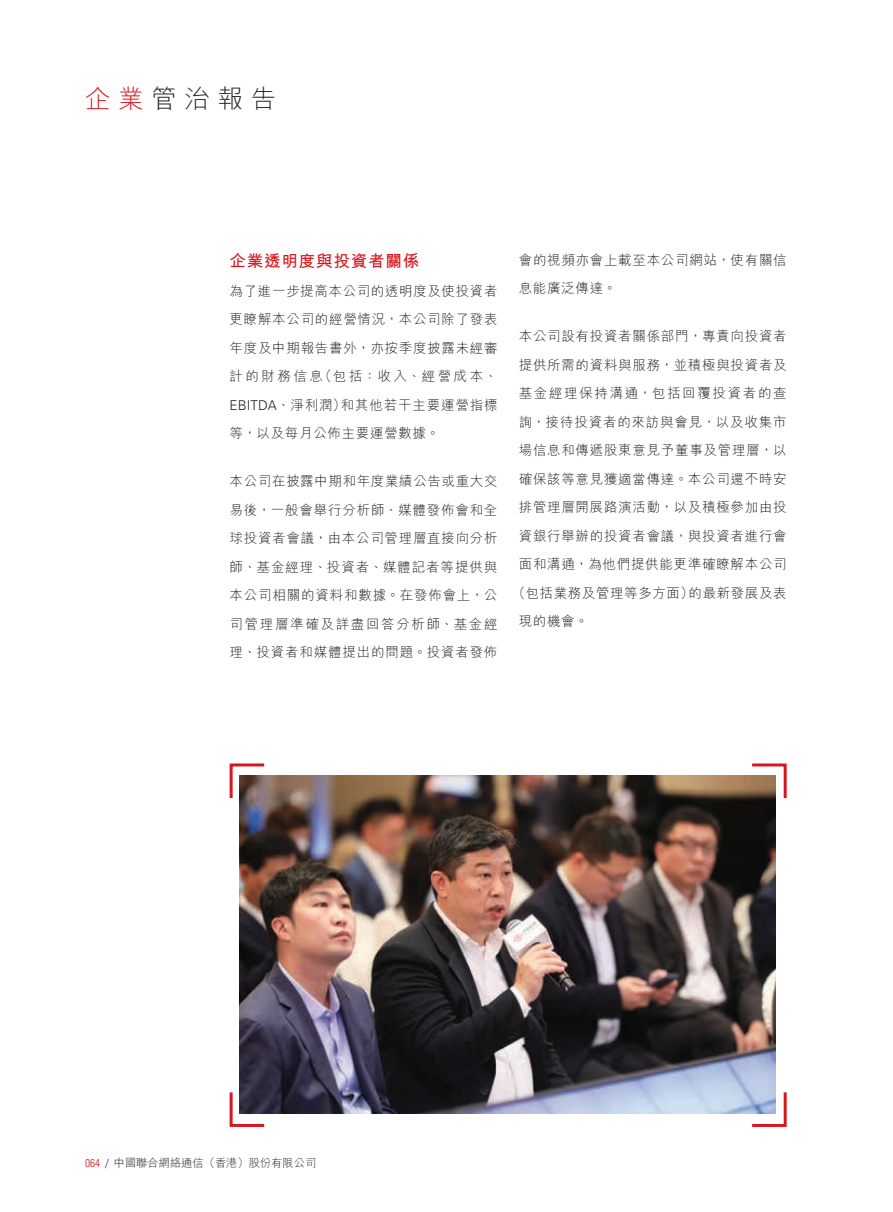
<style>
.page{position:relative;width:893px;height:1212px;background:#fff}
.page>*{position:absolute;margin:0;border:0;box-sizing:border-box;transform-origin:0 0}
.t1{font:300 25.5px "M Hei HK";letter-spacing:.3em;color:#231f20}
.t2{font:700 16.5px "M Hei HK";letter-spacing:.05em;color:#d7171f}
.t3{font:300 13.5px/28.5px "M Hei HK";letter-spacing:.055em;color:#231f20;text-align:justify}
.t4{font:300 13.5px "M Hei HK";letter-spacing:.125em;color:#231f20}
.t5{font:300 11.25px "M Hei HK";color:#231f20}
.s1{color:#d7171f}
.s2{font-family:"Univers LT Std"}
.s3{font-family:"Univers LT Std";font-stretch:condensed;color:#d7171f}
.s4{font-family:"Univers LT Std";font-stretch:condensed}
</style>
<div class="page">
<svg style="left:229px;top:763px;width:38px;height:35px"></svg>
<svg style="left:229px;top:1092px;width:38px;height:35px"></svg>
<svg style="left:749px;top:763px;width:38px;height:35px"></svg>
<svg style="left:749px;top:1092px;width:38px;height:35px"></svg>
<img style="left:239px;top:776px;width:537px;height:337px">
<h1 class="t1" style="left:85px;top:80px;width:193px"><span class="s1">企業</span>管治報告</h1>
<p class="t2" style="left:230px;top:249px;width:191px">企業透明度與投資者關係</p>
<p class="t3" style="left:230px;top:276px;width:269px">為了進一步提高本公司的透明度及使投資者更瞭解本公司的經營情況，本公司除了發表年度及中期報告書外，亦按季度披露未經審計的財務信息（包括：收入、經營成本、<span class="s2">EBITDA</span>、淨利潤）和其他若干主要運營指標等，以及每月公佈主要運營數據。</p>
<p class="t3" style="left:230px;top:466px;width:269px">本公司在披露中期和年度業績公告或重大交易後，一般會舉行分析師、媒體發佈會和全球投資者會議，由本公司管理層直接向分析師、基金經理、投資者、媒體記者等提供與本公司相關的資料和數據。在發佈會上，公司管理層準確及詳盡回答分析師、基金經理、投資者和媒體提出的問題。投資者發佈</p>
<p class="t3" style="left:519px;top:245px;width:269px">會的視頻亦會上載至本公司網站，使有關信息能廣泛傳達。</p>
<p class="t3" style="left:519px;top:322px;width:269px">本公司設有投資者關係部門，專責向投資者</p>
<p class="t3" style="left:519px;top:350px;width:269px">提供所需的資料與服務，並積極與投資者及</p>
<p class="t4" style="left:519px;top:384px;width:269px">基金經理保持溝通，包括回覆投資者的查</p>
<p class="t3" style="left:519px;top:407px;width:269px">詢，接待投資者的來訪與會見，以及收集市</p>
<p class="t3" style="left:519px;top:436px;width:269px">場信息和傳遞股東意見予董事及管理層，以</p>
<p class="t3" style="left:519px;top:464px;width:269px">確保該等意見獲適當傳達。本公司還不時安</p>
<p class="t3" style="left:519px;top:493px;width:269px">排管理層開展路演活動，以及積極參加由投</p>
<p class="t3" style="left:519px;top:521px;width:269px">資銀行舉辦的投資者會議，與投資者進行會</p>
<p class="t3" style="left:519px;top:550px;width:269px">面和溝通，為他們提供能更準確瞭解本公司</p>
<p class="t3" style="left:512px;top:578px;width:276px">（包括業務及管理等多方面）的最新發展及表</p>
<p class="t3" style="left:519px;top:607px;width:71px">現的機會。</p>
<p class="t5" style="left:85px;top:1155px;width:233px"><span class="s3">064</span> <span class="s4">/</span> 中國聯合網絡通信（香港）股份有限公司</p>
</div>
